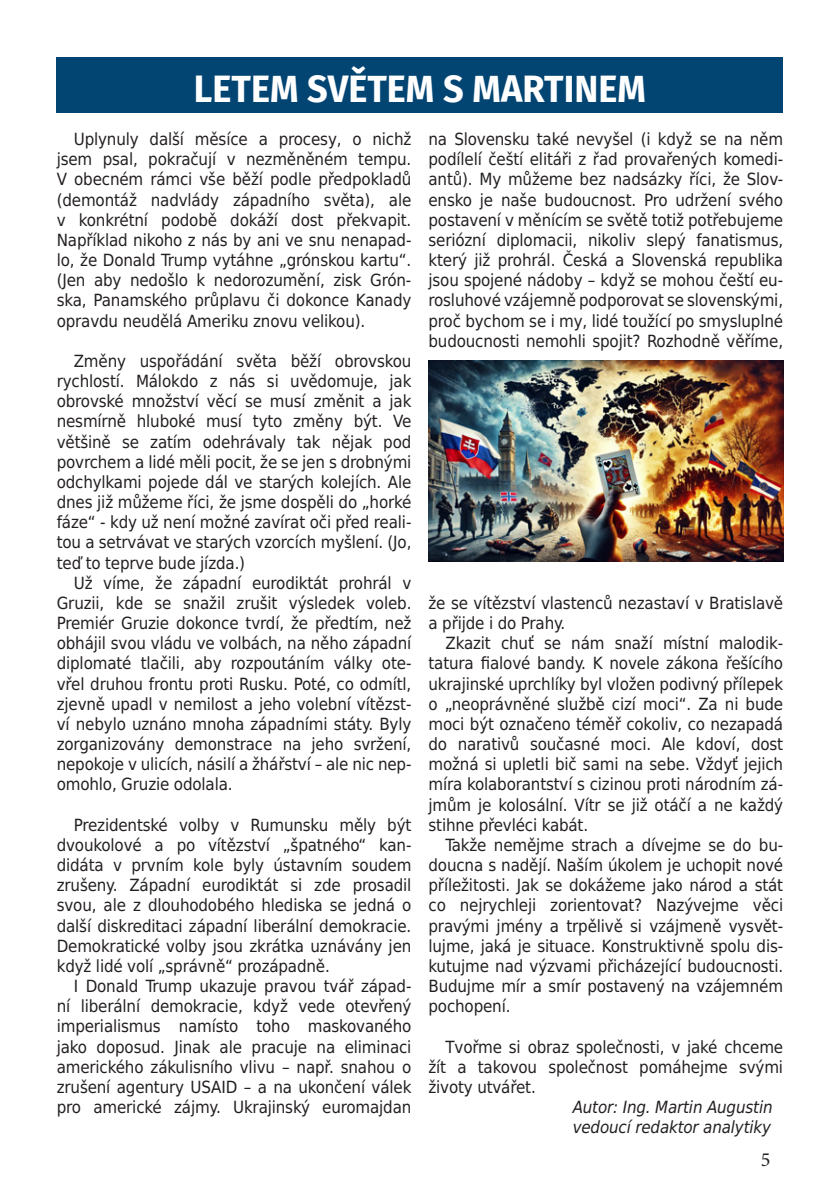
<style>
.page{position:relative;width:840px;height:1191px;background:#fff}
.page>*{position:absolute;margin:0;border:0;box-sizing:border-box;transform-origin:0 0}
.t1{font:700 38px "Fira Sans";color:#fff;scale:.95 1}
.t2{font:20px "Minion Pro";color:#231f20}
.TEXT{font:16.8px/20.2px "DejaVu Sans Condensed";letter-spacing:-.01em;color:#231f20;text-align:justify}
.TEXT-2{font:italic 16.8px "DejaVu Sans Condensed";letter-spacing:-.01em;color:#231f20}
</style>
<div class="page">
<div style="left:57px;top:57px;width:725px;height:55px;background:#024573"></div>
<img style="left:428px;top:360px;width:354px;height:201px">
<p class="t1" style="left:194px;top:57px;width:477px">LETEM SVĚTEM S MARTINEM</p>
<p class="TEXT" style="left:57px;top:128px;width:356px;text-indent:17px">Uplynuly další měsíce a procesy, o nichž jsem psal, pokračují v nezměněném tempu.<br>V obecném rámci vše běží podle předpokladů (demontáž nadvlády západního světa), ale v konkrétní podobě dokáží dost překvapit.<br>Například nikoho z nás by ani ve snu nenapad&shy;lo, že Donald Trump vytáhne „grónskou kartu“. (Jen aby nedošlo k nedorozumění, zisk Grón&shy;ska, Panamského průplavu či dokonce Kanady opravdu neudělá Ameriku znovu velikou).</p>
<p class="TEXT" style="left:57px;top:350px;width:356px;text-indent:17px">Změny uspořádání světa běží obrovskou rychlostí. Málokdo z nás si uvědomuje, jak obrovské množství věcí se musí změnit a jak nesmírně hluboké musí tyto změny být. Ve většině se zatím odehrávaly tak nějak pod povrchem a lidé měli pocit, že se jen s drobnými odchylkami pojede dál ve starých kolejích. Ale dnes již můžeme říci, že jsme dospěli do „horké fáze“ - kdy už není možné zavírat oči před reali&shy;tou a setrvávat ve starých vzorcích myšlení. (Jo, teď to teprve bude jízda.)</p>
<p class="TEXT" style="left:57px;top:572px;width:356px;text-indent:17px">Už víme, že západní eurodiktát prohrál v Gruzii, kde se snažil zrušit výsledek voleb.<br>Premiér Gruzie dokonce tvrdí, že předtím, než obhájil svou vládu ve volbách, na něho západní diplomaté tlačili, aby rozpoutáním války ote&shy;vřel druhou frontu proti Rusku. Poté, co odmítl, zjevně upadl v nemilost a jeho volební vítězst&shy;ví nebylo uznáno mnoha západními státy. Byly zorganizovány demonstrace na jeho svržení, nepokoje v ulicích, násilí a žhářství – ale nic nep&shy;omohlo, Gruzie odolala.</p>
<p class="TEXT" style="left:57px;top:814px;width:356px;text-indent:17px">Prezidentské volby v Rumunsku měly být dvoukolové a po vítězství „špatného“ kan&shy;didáta v prvním kole byly ústavním soudem zrušeny. Západní eurodiktát si zde prosadil svou, ale z dlouhodobého hlediska se jedná o další diskreditaci západní liberální demokracie.<br>Demokratické volby jsou zkrátka uznávány jen když lidé volí „správně“ prozápadně.</p>
<p class="TEXT" style="left:57px;top:975px;width:356px;text-indent:17px">I Donald Trump ukazuje pravou tvář západ&shy;ní liberální demokracie, když vede otevřený imperialismus namísto toho maskovaného jako doposud. Jinak ale pracuje na eliminaci amerického zákulisního vlivu – např. snahou o zrušení agentury USAID – a na ukončení válek pro americké zájmy. Ukrajinský euromajdan</p>
<p class="TEXT" style="left:428px;top:128px;width:356px">na Slovensku také nevyšel (i když se na něm podílelí čeští elitáři z řad provařených komedi&shy;antů). My můžeme bez nadsázky říci, že Slov&shy;ensko je naše budoucnost. Pro udržení svého postavení v měnícím se světě totiž potřebujeme seriózní diplomacii, nikoliv slepý fanatismus, který již prohrál. Česká a Slovenská republika jsou spojené nádoby – když se mohou čeští eu&shy;rosluhové vzájemně podporovat se slovenskými, proč bychom se i my, lidé toužící po smysluplné budoucnosti nemohli spojit? Rozhodně věříme,</p>
<p class="TEXT" style="left:428px;top:592px;width:356px">že se vítězství vlastenců nezastaví v Bratislavě a přijde i do Prahy.</p>
<p class="TEXT" style="left:428px;top:632px;width:356px;text-indent:17px">Zkazit chuť se nám snaží místní malodik&shy;tatura fialové bandy. K novele zákona řešícího ukrajinské uprchlíky byl vložen podivný přílepek o „neoprávněné službě cizí moci“. Za ni bude moci být označeno téměř cokoliv, co nezapadá do narativů současné moci. Ale kdoví, dost možná si upletli bič sami na sebe. Vždyť jejich míra kolaborantství s cizinou proti národním zá&shy;jmům je kolosální. Vítr se již otáčí a ne každý stihne převléci kabát.</p>
<p class="TEXT" style="left:428px;top:834px;width:356px;text-indent:17px">Takže nemějme strach a dívejme se do bu&shy;doucna s nadějí. Naším úkolem je uchopit nové příležitosti. Jak se dokážeme jako národ a stát co nejrychleji zorientovat? Nazývejme věci pravými jmény a trpělivě si vzájmeně vysvět&shy;lujme, jaká je situace. Konstruktivně spolu dis&shy;kutujme nad výzvami přicházející budoucnosti.<br>Budujme mír a smír postavený na vzájemném pochopení.</p>
<p class="TEXT" style="left:428px;top:1035px;width:356px;text-indent:17px">Tvořme si obraz společnosti, v jaké chceme žít a takovou společnost pomáhejme svými životy utvářet.</p>
<p class="TEXT-2" style="left:572px;top:1095px;width:201px">Autor: Ing. Martin Augustin</p>
<p class="TEXT-2" style="left:572px;top:1115px;width:200px">vedoucí redaktor analytiky</p>
<p class="t2" style="left:760px;top:1146px;width:11px">5</p>
</div>
